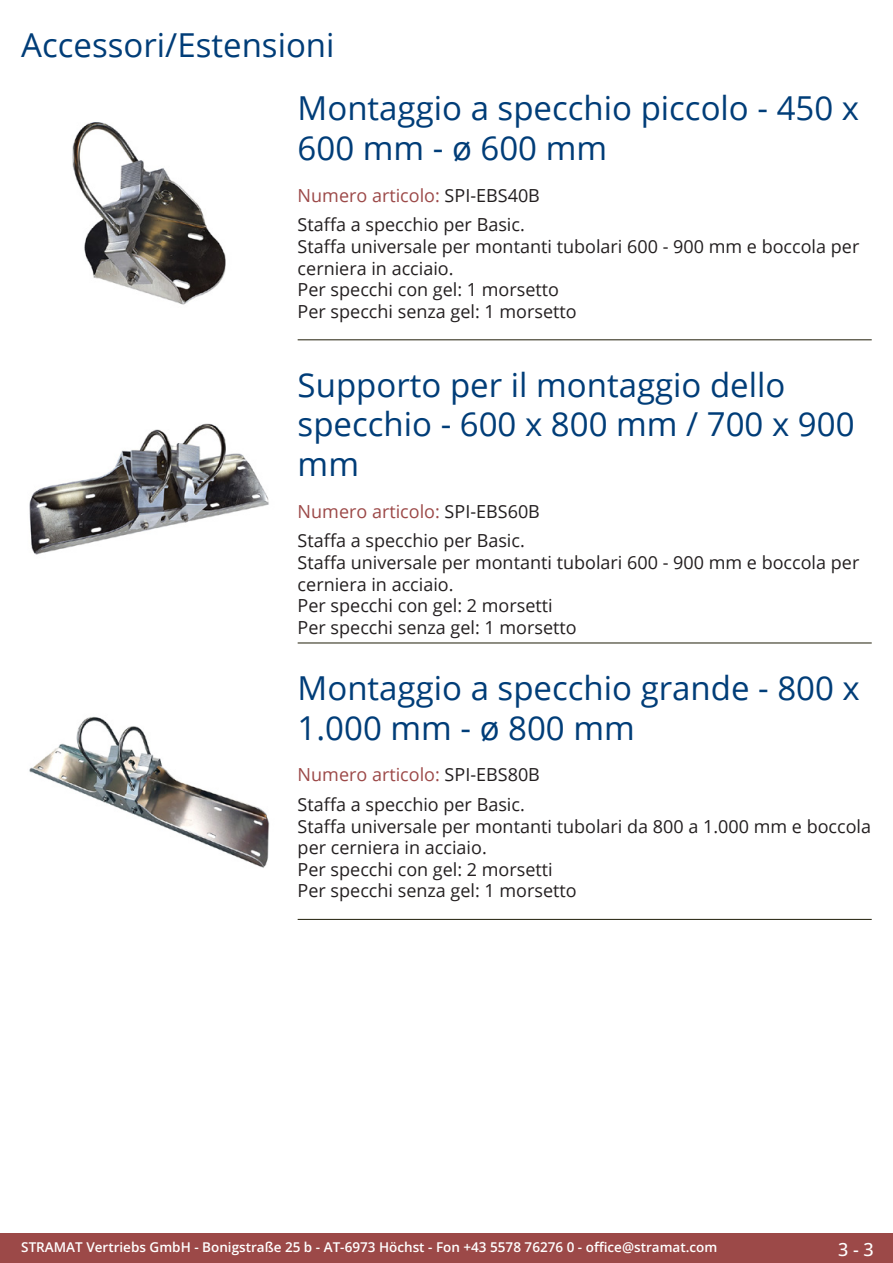
<style>
.page{position:relative;width:893px;height:1263px;background:#fff}
.page>*{position:absolute;margin:0;border:0;box-sizing:border-box;transform-origin:0 0}
.Produkttitel{font:33px/39.6px "Open Sans";color:#003d78}
.RastTitel{font:33px "Open Sans";color:#003d78}
.Beschreibung_Text{font:18px/21.6px "Open Sans";color:#231f20}
.TechDaten_Überschrif{font:18px "Open Sans";color:#9c4948}
.t1{font:500 18px "Open Sans";color:#fff}
.t2{font:600 13.5px "Open Sans";color:#fff}
.s1{color:#231f20}
</style>
<div class="page">
<div style="left:0;top:1233px;width:893px;height:30px;background:#9c4948"></div>
<hr style="left:298px;top:340px;width:574px;height:1px;background:#201d08">
<hr style="left:298px;top:643px;width:574px;height:1px;background:#201d08">
<hr style="left:298px;top:919px;width:574px;height:1px;background:#201d08">
<img style="left:72px;top:122px;width:154px;height:183px">
<img style="left:29px;top:423px;width:240px;height:132px">
<img style="left:29px;top:716px;width:241px;height:152px">
<p class="RastTitel" style="left:21px;top:22px;width:315px">Accessori/Estensioni</p>
<p class="Produkttitel" style="left:298px;top:88px;width:563px">Montaggio a specchio piccolo - 450 x<br>600 mm - ø 600 mm</p>
<p class="TechDaten_Überschrif" style="left:298px;top:183px;width:244px">Numero articolo: <span class="s1">SPI-EBS40B</span></p>
<p class="Beschreibung_Text" style="left:298px;top:214px;width:563px">Staffa a specchio per Basic.<br>Staffa universale per montanti tubolari 600 - 900 mm e boccola per cerniera in acciaio.<br>Per specchi con gel: 1 morsetto<br>Per specchi senza gel: 1 morsetto</p>
<p class="Produkttitel" style="left:298px;top:364px;width:558px">Supporto per il montaggio dello specchio - 600 x 800 mm / 700 x 900 mm</p>
<p class="TechDaten_Überschrif" style="left:298px;top:499px;width:244px">Numero articolo: <span class="s1">SPI-EBS60B</span></p>
<p class="Beschreibung_Text" style="left:298px;top:530px;width:563px">Staffa a specchio per Basic.<br>Staffa universale per montanti tubolari 600 - 900 mm e boccola per cerniera in acciaio.<br>Per specchi con gel: 2 morsetti<br>Per specchi senza gel: 1 morsetto</p>
<p class="Produkttitel" style="left:298px;top:667px;width:564px">Montaggio a specchio grande - 800 x<br>1.000 mm - ø 800 mm</p>
<p class="TechDaten_Überschrif" style="left:298px;top:762px;width:244px">Numero articolo: <span class="s1">SPI-EBS80B</span></p>
<p class="Beschreibung_Text" style="left:298px;top:793px;width:575px">Staffa a specchio per Basic.<br>Staffa universale per montanti tubolari da 800 a 1.000 mm e boccola per cerniera in acciaio.<br>Per specchi con gel: 2 morsetti<br>Per specchi senza gel: 1 morsetto</p>
<p class="t2" style="left:21px;top:1238px;width:698px">STRAMAT Vertriebs GmbH - Bonigstraße 25 b - AT-6973 Höchst - Fon +43 5578 76276 0 - office@stramat.com</p>
<p class="t1" style="left:838px;top:1237px;width:37px">3 - 3</p>
</div>
